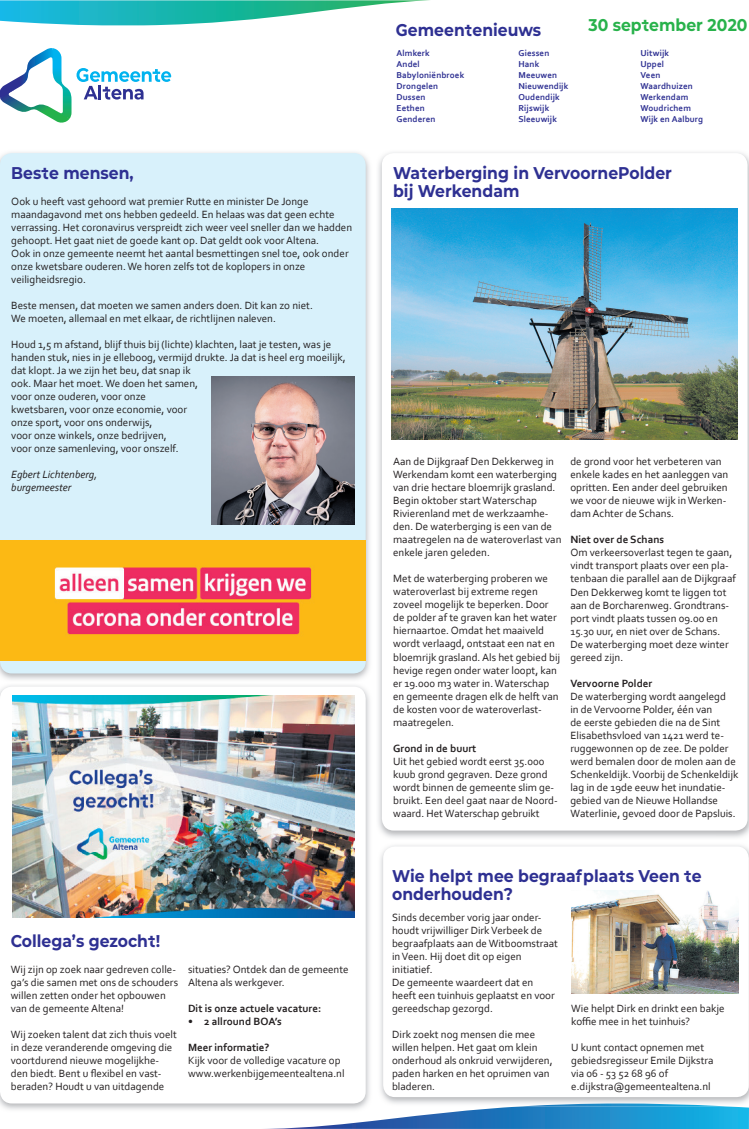
<style>
.page{position:relative;width:749px;height:1129px;background:#fff}
.page>*{position:absolute;margin:0;border:0;box-sizing:border-box;transform-origin:0 0}
.t1{font:700 17px/18px "Mont Altena";color:#2e3092}
.t2{font:700 17px "Mont Altena";color:#28b24b}
.t3{font:11px/13px "Corbel";color:#231f20}
.t4{font:700 11px "Corbel";color:#231f20}
.t5{font:italic 11px/13px "Corbel";color:#231f20}
.t6{font:700 9px/11px "Corbel";letter-spacing:.015em;color:#2e3092}
</style>
<div class="page">
<svg style="left:0;top:0;width:430px;height:25px"></svg>
<svg style="left:292px;top:1105px;width:456px;height:23px"></svg>
<img style="left:378px;top:152px;width:370px;height:686px">
<div style="left:382px;top:153px;width:365px;height:677px;background:#fff;border-radius:12px"></div>
<img style="left:391px;top:208px;width:346px;height:231px">
<svg style="left:0;top:48px;width:171px;height:75px"></svg>
<img style="left:0;top:152px;width:372px;height:960px">
<div style="left:0;top:686px;width:365px;height:417px;background:#fff;border-radius:12px"></div>
<img style="left:13px;top:695px;width:341px;height:222px">
<div style="left:0;top:153px;width:365px;height:520px;background:#d8f1fb;border-radius:12px"></div>
<img style="left:0;top:540px;width:365px;height:120px">
<img style="left:211px;top:377px;width:143px;height:147px">
<img style="left:380px;top:845px;width:368px;height:259px">
<img style="left:523px;top:1103px;width:201px;height:2px">
<div style="left:383px;top:846px;width:365px;height:250px;background:#fff;border-radius:12px"></div>
<img style="left:571px;top:890px;width:167px;height:103px">
<h1 class="t1" style="left:11px;top:163px;width:124px">Beste mensen,</h1>
<p class="t3" style="left:11px;top:195px;width:342px">Ook u heeft vast gehoord wat premier Rutte en minister De Jonge maandagavond met ons hebben gedeeld. En helaas was dat geen echte verrassing. Het coronavirus verspreidt zich weer veel sneller dan we hadden gehoopt. Het gaat niet de goede kant op. Dat geldt ook voor Altena.<br>Ook in onze gemeente neemt het aantal besmettingen snel toe, ook onder onze kwetsbare ouderen. We horen zelfs tot de koplopers in onze veiligheidsregio.</p>
<p class="t3" style="left:11px;top:299px;width:303px">Beste mensen, dat moeten we samen anders doen. Dit kan zo niet.<br>We moeten, allemaal en met elkaar, de richtlijnen naleven.</p>
<p class="t3" style="left:11px;top:338px;width:336px">Houd 1,5 m afstand, blijf thuis bij (lichte) klachten, laat je testen, was je handen stuk, nies in je elleboog, vermijd drukte. Ja dat is heel erg moeilijk, dat klopt. Ja we zijn het beu, dat snap ik<br>ook. Maar het moet. We doen het samen,<br>voor onze ouderen, voor onze<br>kwetsbaren, voor onze economie, voor<br>onze sport, voor ons onderwijs,<br>voor onze winkels, onze bedrijven,<br>voor onze samenleving, voor onszelf.</p>
<p class="t5" style="left:11px;top:468px;width:87px">Egbert Lichtenberg, burgemeester</p>
<h1 class="t1" style="left:11px;top:930px;width:151px">Collega’s gezocht!</h1>
<p class="t3" style="left:11px;top:962px;width:169px">Wij zijn op zoek naar gedreven colle&shy;ga’s die samen met ons de schouders willen zetten onder het opbouwen van de gemeente Altena!</p>
<p class="t3" style="left:11px;top:1027px;width:167px">Wij zoeken talent dat zich thuis voelt in deze veranderende omgeving die voortdurend nieuwe mogelijkhe&shy;den biedt. Bent u flexibel en vast&shy;beraden? Houdt u van uitdagende</p>
<p class="t3" style="left:188px;top:962px;width:162px">situaties? Ontdek dan de gemeente<br>Altena als werkgever.</p>
<p class="t4" style="left:188px;top:1001px;width:135px">Dit is onze actuele vacature:</p>
<p class="t4" style="left:188px;top:1014px;width:95px">• 2 allround BOA’s</p>
<p class="t4" style="left:188px;top:1040px;width:83px">Meer informatie?</p>
<p class="t3" style="left:188px;top:1053px;width:158px">Kijk voor de volledige vacature op www.werkenbijgemeentealtena.nl</p>
<h1 class="t1" style="left:395px;top:20px;width:147px">Gemeentenieuws</h1>
<h1 class="t2" style="left:588px;top:12px;width:161px">30 september 2020</h1>
<p class="t6" style="left:396px;top:48px;width:69px">Almkerk<br>Andel<br>Babyloniënbroek<br>Drongelen<br>Dussen<br>Eethen<br>Genderen</p>
<p class="t6" style="left:518px;top:48px;width:51px">Giessen<br>Hank<br>Meeuwen<br>Nieuwendijk<br>Oudendijk<br>Rijswijk<br>Sleeuwijk</p>
<p class="t6" style="left:640px;top:48px;width:64px">Uitwijk<br>Uppel<br>Veen<br>Waardhuizen<br>Werkendam<br>Woudrichem<br>Wijk en Aalburg</p>
<h1 class="t1" style="left:393px;top:163px;width:280px">Waterberging in VervoornePolder bij Werkendam</h1>
<p class="t3" style="left:393px;top:455px;width:170px">Aan de Dijkgraaf Den Dekkerweg in<br>Werkendam komt een waterberging van drie hectare bloemrijk grasland.<br>Begin oktober start Waterschap<br>Rivierenland met de werkzaamhe&shy;den. De waterberging is een van de maatregelen na de wateroverlast van enkele jaren geleden.</p>
<p class="t3" style="left:393px;top:572px;width:168px">Met de waterberging proberen we wateroverlast bij extreme regen zoveel mogelijk te beperken. Door de polder af te graven kan het water hiernaartoe. Omdat het maaiveld wordt verlaagd, ontstaat een nat en bloemrijk grasland. Als het gebied bij hevige regen onder water loopt, kan er 19.000 m3 water in. Waterschap en gemeente dragen elk de helft van de kosten voor de wateroverlast&shy;maatregelen.</p>
<p class="t4" style="left:393px;top:741px;width:85px">Grond in de buurt</p>
<p class="t3" style="left:393px;top:754px;width:166px">Uit het gebied wordt eerst 35.000 kuub grond gegraven. Deze grond wordt binnen de gemeente slim ge&shy;bruikt. Een deel gaat naar de Noord&shy;waard. Het Waterschap gebruikt</p>
<p class="t3" style="left:570px;top:455px;width:159px">de grond voor het verbeteren van enkele kades en het aanleggen van opritten. Een ander deel gebruiken we voor de nieuwe wijk in Werken&shy;dam Achter de Schans.</p>
<p class="t4" style="left:570px;top:533px;width:95px">Niet over de Schans</p>
<p class="t3" style="left:570px;top:546px;width:167px">Om verkeersoverlast tegen te gaan, vindt transport plaats over een pla&shy;tenbaan die parallel aan de Dijkgraaf<br>Den Dekkerweg komt te liggen tot aan de Borcharenweg. Grondtrans&shy;port vindt plaats tussen 09.00 en<br>15.30 uur, en niet over de Schans.<br>De waterberging moet deze winter gereed zijn.</p>
<p class="t4" style="left:570px;top:676px;width:83px">Vervoorne Polder</p>
<p class="t3" style="left:570px;top:689px;width:169px">De waterberging wordt aangelegd<br>in de Vervoorne Polder, één van<br>de eerste gebieden die na de Sint Elisabethsvloed van 1421 werd te&shy;ruggewonnen op de zee. De polder werd bemalen door de molen aan de Schenkeldijk. Voorbij de Schenkeldijk lag in de 19de eeuw het inundatie&shy;gebied van de Nieuwe Hollandse Waterlinie, gevoed door de Papsluis.</p>
<h1 class="t1" style="left:392px;top:865px;width:311px">Wie helpt mee begraafplaats Veen te onderhouden?</h1>
<p class="t3" style="left:392px;top:910px;width:167px">Sinds december vorig jaar onder&shy;houdt vrijwilliger Dirk Verbeek de begraafplaats aan de Witboomstraat in Veen. Hij doet dit op eigen initiatief.<br>De gemeente waardeert dat en heeft een tuinhuis geplaatst en voor gereedschap gezorgd.</p>
<p class="t3" style="left:392px;top:1027px;width:162px">Dirk zoekt nog mensen die mee willen helpen. Het gaat om klein onderhoud als onkruid verwijderen, paden harken en het opruimen van bladeren.</p>
<p class="t3" style="left:571px;top:1001px;width:155px">Wie helpt Dirk en drinkt een bakje koffie mee in het tuinhuis?</p>
<p class="t3" style="left:571px;top:1040px;width:144px">U kunt contact opnemen met gebiedsregisseur Emile Dijkstra via 06 - 53 52 68 96 of e.dijkstra@gemeentealtena.nl</p>
</div>
